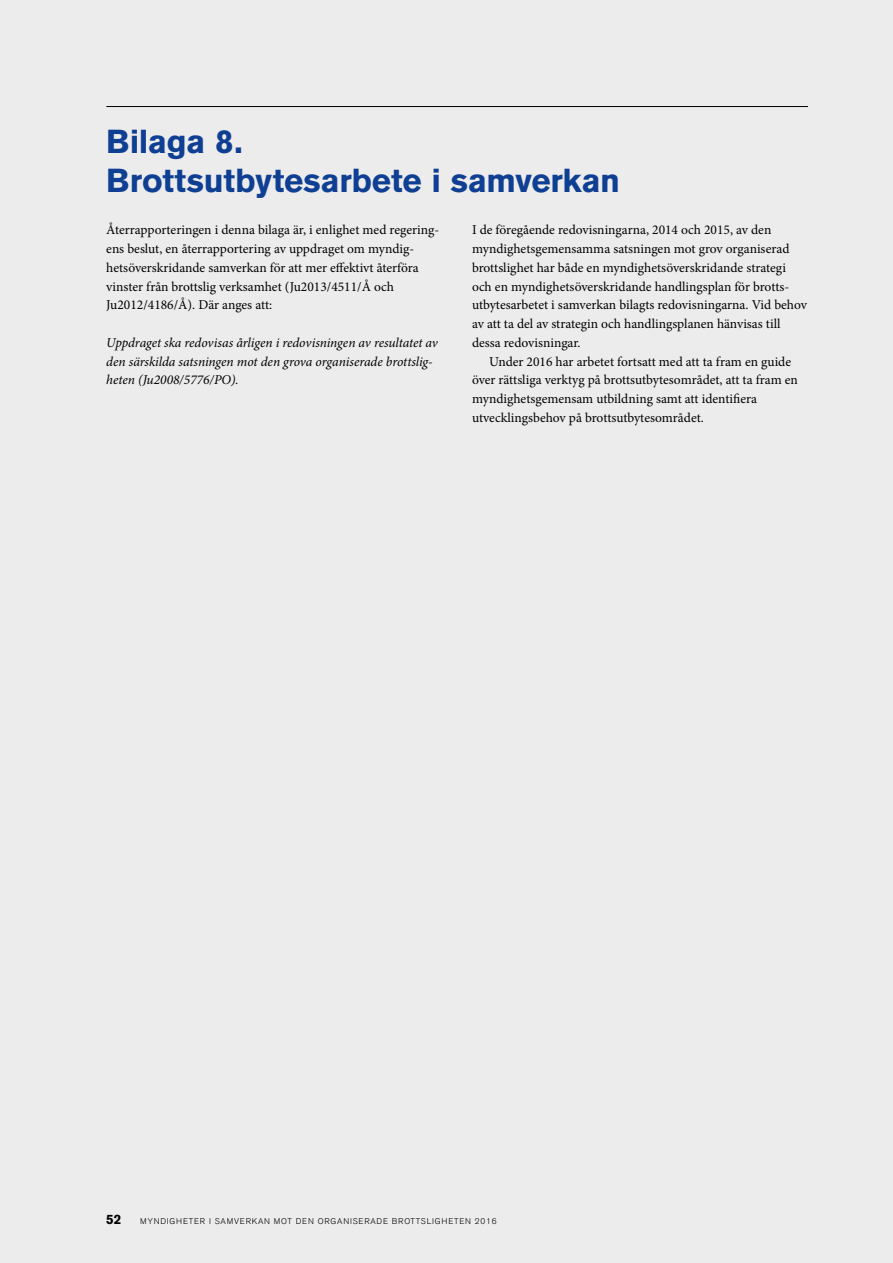
<style>
.page{position:relative;width:893px;height:1263px;background:#ececec}
.page>*{position:absolute;margin:0;border:0;box-sizing:border-box;transform-origin:0 0}
.t1{font:700 33px/39px "Akzidenz Grotesk BQ";letter-spacing:-.005em;color:#0f3f93}
.t2{font:13.5px/18.8px "Minion Pro";color:#000}
.t3{font:italic 13.5px/18.8px "Minion Pro";letter-spacing:-.005em;color:#000}
.t4{font:700 13.5px "Akzidenz Grotesk BQ";color:#000}
.t5{font:300 8.25px "Akzidenz Grotesk BQ";letter-spacing:.1em;color:#000}
</style>
<div class="page">
<hr style="left:106px;top:106px;width:702px;height:1px;background:#000">
<h1 class="t1" style="left:106px;top:122px;width:515px">Bilaga 8.<br>Brottsutbytesarbete i samverkan</h1>
<p class="t2" style="left:106px;top:221px;width:334px">Återrapporteringen i denna bilaga är, i enlighet med regering&shy;ens beslut, en återrapportering av uppdraget om myndig&shy;hetsöverskridande samverkan för att mer effektivt återföra vinster från brottslig verksamhet (Ju2013/4511/Å och Ju2012/4186/Å). Där anges att:</p>
<p class="t3" style="left:106px;top:333px;width:333px">Uppdraget ska redovisas årligen i redovisningen av resultatet av den särskilda satsningen mot den grova organiserade brottslig&shy;heten (Ju2008/5776/PO).</p>
<p class="t2" style="left:472px;top:221px;width:337px">I de föregående redovisningarna, 2014 och 2015, av den myndighetsgemensamma satsningen mot grov organiserad brottslighet har både en myndighetsöverskridande strategi och en myndighetsöverskridande handlingsplan för brotts&shy;utbytesarbetet i samverkan bilagts redovisningarna. Vid behov av att ta del av strategin och handlingsplanen hänvisas till dessa redovisningar.</p>
<p class="t2" style="left:472px;top:352px;width:327px;text-indent:17px">Under 2016 har arbetet fortsatt med att ta fram en guide över rättsliga verktyg på brottsutbytesområdet, att ta fram en myndighetsgemensam utbildning samt att identifiera utvecklingsbehov på brottsutbytesområdet.</p>
<p class="t4" style="left:106px;top:1211px;width:17px">52</p>
<p class="t5" style="left:140px;top:1216px;width:358px">MYNDIGHETER I SAMVERKAN MOT DEN ORGANISERADE BROTTSLIGHETEN 2016</p>
</div>
